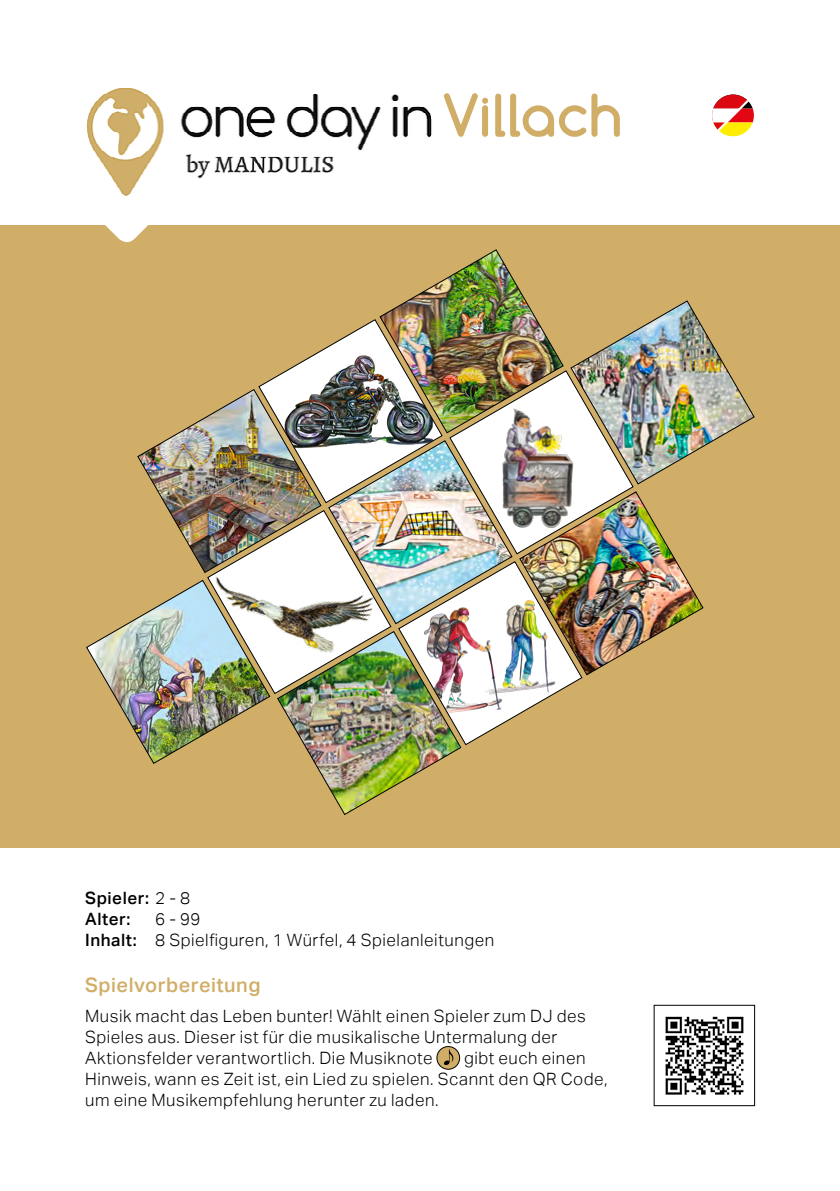
<style>
.page{position:relative;width:840px;height:1191px;background:#fff}
.page>*{position:absolute;margin:0;border:0;box-sizing:border-box;transform-origin:0 0}
.t1{font:500 20px "Aktiv Grotesk";letter-spacing:.025em;color:#d0ae68}
.t2{font:300 17px/21px "Aktiv Grotesk";letter-spacing:.03em;color:#000}
.t3{font:500 17px/21px "Aktiv Grotesk";letter-spacing:.03em;color:#000}
.s1{font-weight:300}
.s2{font-weight:500}
</style>
<div class="page">
<div style="left:0;top:225px;width:839px;height:623px;background:#d0ae68"></div>
<img style="left:86px;top:88px;width:346px;height:90px">
<svg style="left:443px;top:93px;width:176px;height:44px"></svg>
<img style="left:86px;top:178px;width:668px;height:637px">
<svg style="left:436px;top:1046px;width:23px;height:23px"></svg>
<svg style="left:443px;top:1049px;width:10px;height:16px"></svg>
<div style="left:436px;top:1046px;width:23px;height:23px;border:1px solid #000;border-radius:50%"></div>
<svg style="left:712px;top:95px;width:41px;height:41px"></svg>
<img style="left:665px;top:1016px;width:79px;height:79px">
<div style="left:653px;top:1005px;width:101px;height:101px;border:1px solid #000"></div>
<p class="t3" style="left:85px;top:887px;width:107px">Spieler: <span class="s1">2 - 8<br></span>Alter:</p>
<p class="t2" style="left:85px;top:908px;width:410px;text-indent:70px">6 - 99<br><span class="s2">Inhalt:</span> 8 Spielfiguren, 1 Würfel, 4 Spielanleitungen</p>
<p class="t1" style="left:85px;top:973px;width:177px">Spielvorbereitung</p>
<p class="t2" style="left:85px;top:1005px;width:502px">Musik macht das Leben bunter! Wählt einen Spieler zum DJ des<br>Spieles aus. Dieser ist für die musikalische Untermalung der<br>Aktionsfelder verantwortlich. Die Musiknote</p>
<p class="t2" style="left:85px;top:1047px;width:523px;text-indent:378px">gibt euch einen<br>Hinweis, wann es Zeit ist, ein Lied zu spielen. Scannt den QR Code, um eine Musikempfehlung herunter zu laden.</p>
</div>
